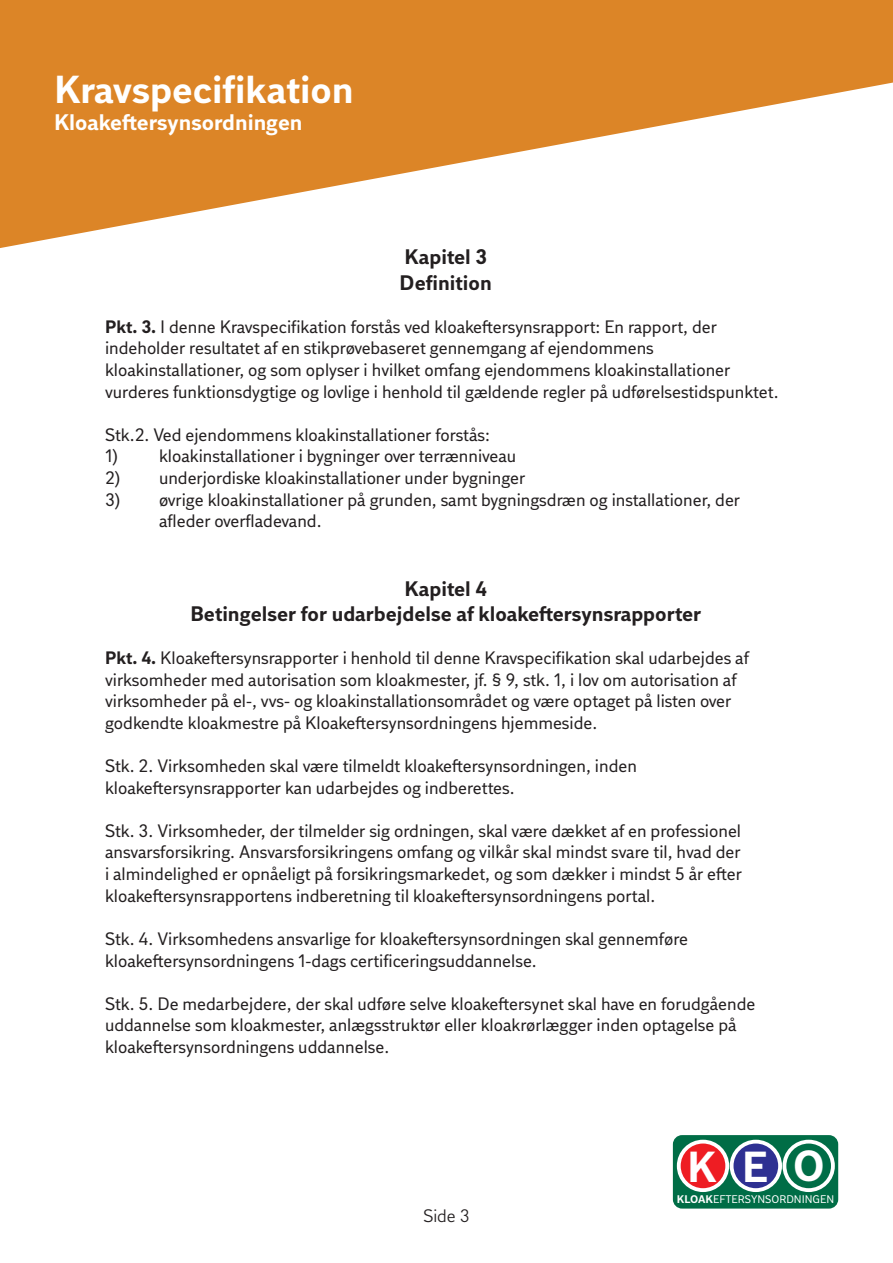
<style>
.page{position:relative;width:893px;height:1263px;background:#fff}
.page>*{position:absolute;margin:0;border:0;box-sizing:border-box;transform-origin:0 0}
.t1{font:700 43.35px "DI Sans";color:#fff}
.t2{font:700 39px "DI Sans";color:#fff}
.t3{font:700 22.5px "DI Sans";color:#fff}
.t4{font:700 21px "DI Sans";color:#231f20}
.t5{font:18px/21.6px "DI Sans";color:#231f20;text-align:justify}
.t6{font:18px "DI Sans";color:#231f20}
.t7{font:11.1px "DI Sans";color:#fff}
.s1{font-weight:700}
</style>
<div class="page">
<svg style="left:0;top:0;width:893px;height:248px;fill:#dc8527"></svg>
<div style="left:673px;top:1135px;width:165px;height:73px;background:#006d46;border-radius:9px"></div>
<div style="left:679px;top:1141px;width:48px;height:49px;background:#ee1d23;border-radius:50%"></div>
<div style="left:677px;top:1140px;width:52px;height:52px;border:4px solid #fff;border-radius:50%"></div>
<div style="left:732px;top:1141px;width:48px;height:49px;background:#2e3092;border-radius:50%"></div>
<div style="left:730px;top:1140px;width:52px;height:52px;border:4px solid #fff;border-radius:50%"></div>
<div style="left:782px;top:1140px;width:53px;height:52px;border:4px solid #fff;border-radius:50%"></div>
<p class="t2" style="left:54px;top:64px;width:301px">Kravspecifikation</p>
<p class="t3" style="left:54px;top:108px;width:250px">Kloakeftersynsordningen</p>
<p class="t4" style="left:404px;top:244px;width:84px">Kapitel 3</p>
<p class="t4" style="left:400px;top:269px;width:94px">Definition</p>
<p class="t5" style="left:105px;top:316px;width:613px"><span class="s1">Pkt. 3.</span> I denne Kravspecifikation forstås ved kloakeftersynsrapport: En rapport, der</p>
<p class="t5" style="left:105px;top:337px;width:550px">indeholder resultatet af en stikprøvebaseret gennemgang af ejendommens</p>
<p class="t5" style="left:105px;top:359px;width:627px">kloakinstallationer, og som oplyser i hvilket omfang ejendommens kloakinstallationer</p>
<p class="t5" style="left:105px;top:380px;width:675px">vurderes funktionsdygtige og lovlige i henhold til gældende regler på udførelsestidspunktet.</p>
<p class="t5" style="left:105px;top:424px;width:386px">Stk.2. Ved ejendommens kloakinstallationer forstås:</p>
<p class="t5" style="left:105px;top:445px;width:413px">1) kloakinstallationer i bygninger over terrænniveau</p>
<p class="t5" style="left:105px;top:467px;width:422px">2) underjordiske kloakinstallationer under bygninger</p>
<p class="t5" style="left:105px;top:488px;width:637px">3) øvrige kloakinstallationer på grunden, samt bygningsdræn og installationer, der</p>
<p class="t5" style="left:159px;top:510px;width:164px">afleder overfladevand.</p>
<p class="t4" style="left:404px;top:575px;width:84px">Kapitel 4</p>
<p class="t4" style="left:190px;top:600px;width:512px">Betingelser for udarbejdelse af kloakeftersynsrapporter</p>
<p class="t5" style="left:105px;top:647px;width:645px"><span class="s1">Pkt. 4.</span> Kloakeftersynsrapporter i henhold til denne Kravspecifikation skal udarbejdes af</p>
<p class="t5" style="left:105px;top:668px;width:633px">virksomheder med autorisation som kloakmester, jf. § 9, stk. 1, i lov om autorisation af</p>
<p class="t5" style="left:105px;top:690px;width:628px">virksomheder på el-, vvs- og kloakinstallationsområdet og være optaget på listen over</p>
<p class="t5" style="left:105px;top:712px;width:494px">godkendte kloakmestre på Kloakeftersynsordningens hjemmeside.</p>
<p class="t5" style="left:105px;top:755px;width:533px">Stk. 2. Virksomheden skal være tilmeldt kloakeftersynsordningen, inden</p>
<p class="t5" style="left:105px;top:776px;width:411px">kloakeftersynsrapporter kan udarbejdes og indberettes.</p>
<p class="t5" style="left:105px;top:820px;width:638px">Stk. 3. Virksomheder, der tilmelder sig ordningen, skal være dækket af en professionel</p>
<p class="t5" style="left:105px;top:841px;width:638px">ansvarsforsikring. Ansvarsforsikringens omfang og vilkår skal mindst svare til, hvad der i almindelighed er opnåeligt på forsikringsmarkedet, og som dækker i mindst 5 år efter kloakeftersynsrapportens indberetning til kloakeftersynsordningens portal.</p>
<p class="t5" style="left:105px;top:928px;width:585px">Stk. 4. Virksomhedens ansvarlige for kloakeftersynsordningen skal gennemføre</p>
<p class="t5" style="left:105px;top:949px;width:433px">kloakeftersynsordningens 1-dags certificeringsuddannelse.</p>
<p class="t5" style="left:105px;top:992px;width:652px;text-align:left">Stk. 5. De medarbejdere, der skal udføre selve kloakeftersynet skal have en forudgående uddannelse som kloakmester, anlægsstruktør eller kloakrørlægger inden optagelse på kloakeftersynsordningens uddannelse.</p>
<p class="t6" style="left:423px;top:1205px;width:48px">Side 3</p>
<p class="t1" style="left:687px;top:1138px;width:139px">KEO</p>
<p class="t7" style="left:677px;top:1192px;width:159px"><span class="s1">KLOAK</span>EFTERSYNSORDNINGEN</p>
</div>
